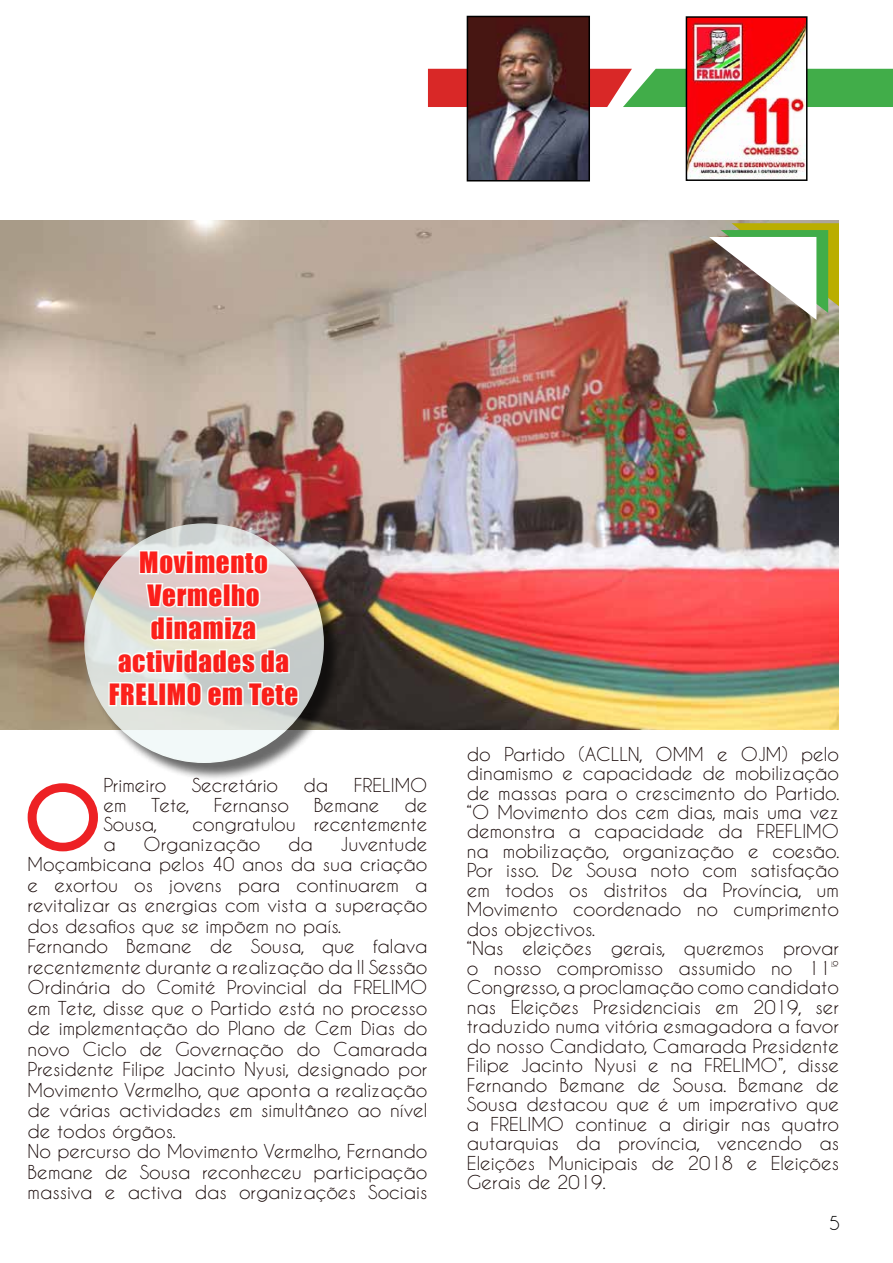
<style>
.page{position:relative;width:893px;height:1263px;background:#fff}
.page>*{position:absolute;margin:0;border:0;box-sizing:border-box;transform-origin:0 0}
.t1{font:700 85.2px "Caviar Dreams";color:#ed2124}
.t2{font:27px/33px "Impact";letter-spacing:.025em;color:#ff0e09;text-align:center}
.t3{font:18px/19.5px "Caviar Dreams";color:#1a0b0a}
.t4{font:18px "Caviar Dreams";color:#000}
</style>
<div class="page">
<svg style="left:428px;top:69px;width:465px;height:38px"></svg>
<img style="left:689px;top:19px;width:115px;height:159px">
<div style="left:686px;top:16px;width:121px;height:165px;border:2px solid #000"></div>
<img style="left:470px;top:19px;width:117px;height:159px">
<div style="left:467px;top:16px;width:123px;height:165px;border:2px solid #000"></div>
<img style="left:0;top:221px;width:839px;height:508px">
<div style="left:87px;top:526px;width:255px;height:256px;background:#000;opacity:.75"></div>
<svg style="left:85px;top:524px;width:238px;height:238px"></svg>
<svg style="left:107px;top:513px;width:194px;height:203px"></svg>
<svg style="left:709px;top:223px;width:130px;height:97px"></svg>
<h2 class="t2" style="left:109px;top:545px;width:191px">Movimento<br>Vermelho dinamiza actividades da<br>FRELIMO em Tete</h2>
<h1 class="t1" style="left:22px;top:767px;width:83px">O</h1>
<p class="t3" style="left:103px;top:775px;width:65px">Primeiro</p>
<p class="t3" style="left:192px;top:775px;width:88px">Secretário</p>
<p class="t3" style="left:304px;top:775px;width:26px">da</p>
<p class="t3" style="left:354px;top:775px;width:75px">FRELIMO</p>
<p class="t3" style="left:103px;top:795px;width:25px">em</p>
<p class="t3" style="left:151px;top:795px;width:40px">Tete,</p>
<p class="t3" style="left:214px;top:795px;width:77px">Fernanso</p>
<p class="t3" style="left:314px;top:795px;width:67px">Bemane</p>
<p class="t3" style="left:404px;top:795px;width:25px">de</p>
<p class="t3" style="left:103px;top:814px;width:55px">Sousa,</p>
<p class="t3" style="left:192px;top:814px;width:236px">congratulou recentemente</p>
<p class="t3" style="left:103px;top:834px;width:14px">a</p>
<p class="t3" style="left:143px;top:834px;width:118px">Organização</p>
<p class="t3" style="left:288px;top:834px;width:26px">da</p>
<p class="t3" style="left:28px;top:833px;width:401px;line-height:20.5px;text-indent:313px">Juventude Moçambicana pelos 40 anos da sua criação e exortou os jovens para continuarem a revitalizar as energias com vista a superação dos desafios que se impõem no país.<br>Fernando Bemane de Sousa, que falava recentemente durante a realização da II Sessão Ordinária do Comité Provincial da FRELIMO em Tete, disse que o Partido está no processo de implementação do Plano de Cem Dias do novo Ciclo de Governação do Camarada Presidente Filipe Jacinto Nyusi, designado por Movimento Vermelho, que aponta a realização de várias actividades em simultâneo ao nível de todos órgãos.<br>No percurso do Movimento Vermelho, Fernando Bemane de Sousa reconheceu participação massiva e activa das organizações Sociais</p>
<p class="t3" style="left:467px;top:743px;width:374px">do Partido (ACLLN, OMM e OJM) pelo dinamismo e capacidade de mobilização de massas para o crescimento do Partido. “O Movimento dos cem dias, mais uma vez demonstra a capacidade da FREFLIMO na mobilização, organização e coesão.<br>Por isso. De Sousa noto com satisfação em todos os distritos da Província, um Movimento coordenado no cumprimento dos objectivos.<br>“Nas eleições gerais, queremos provar o nosso compromisso assumido no 11º Congresso, a proclamação como candidato nas Eleições Presidenciais em 2019, ser traduzido numa vitória esmagadora a favor do nosso Candidato, Camarada Presidente Filipe Jacinto Nyusi e na FRELIMO”, disse Fernando Bemane de Sousa. Bemane de Sousa destacou que é um imperativo que a FRELIMO continue a dirigir nas quatro autarquias da província, vencendo as Eleições Municipais de 2018 e Eleições Gerais de 2019.</p>
<p class="t4" style="left:829px;top:1213px;width:12px">5</p>
</div>
